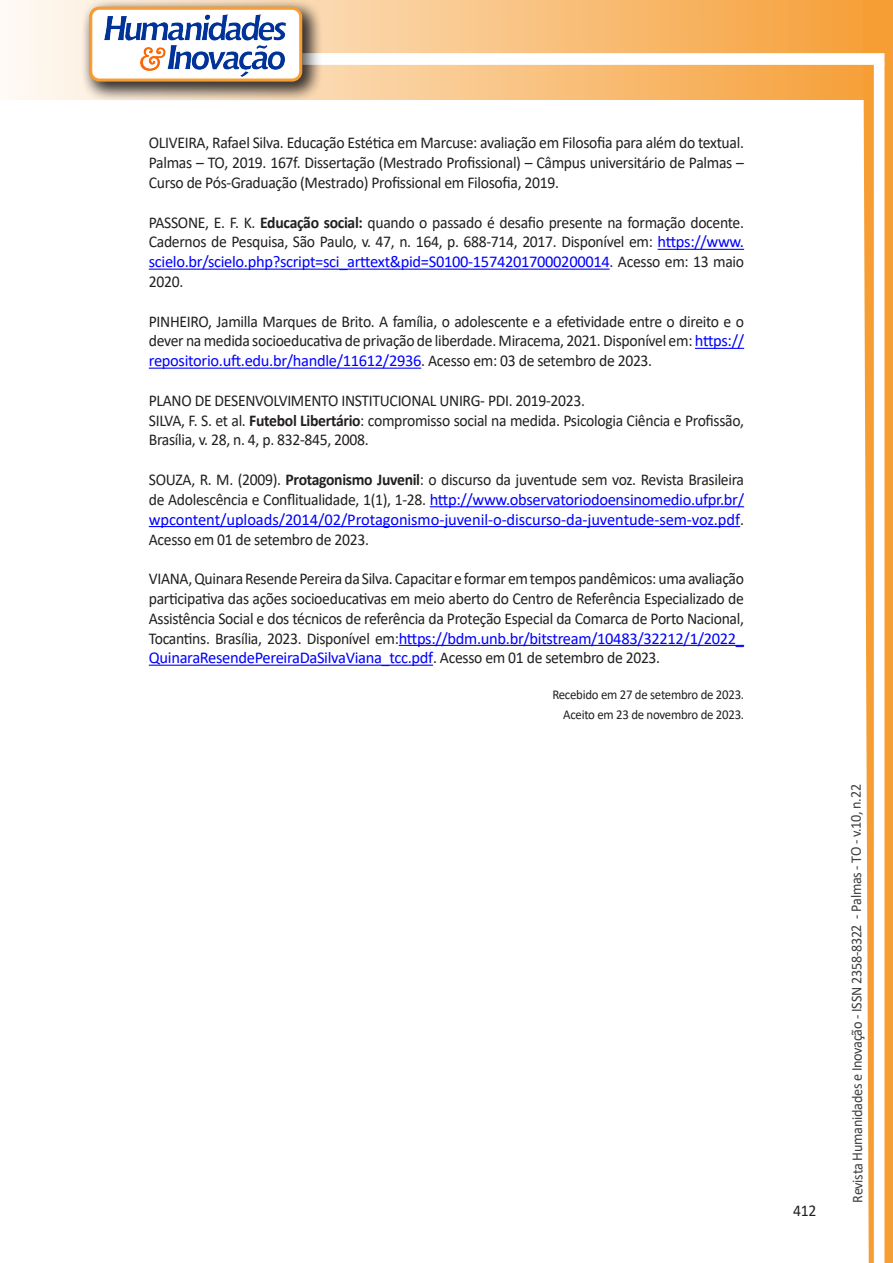
<style>
.page{position:relative;width:893px;height:1263px;background:#fff}
.page>*{position:absolute;margin:0;border:0;box-sizing:border-box;transform-origin:0 0}
.texto{font:16.5px/19.8px "Calibri";letter-spacing:-.02em;color:#231f20;text-align:justify;scale:.95 1}
.t1{font:15px "Calibri";letter-spacing:-.025em;color:#3e3e3f;scale:.95 1}
.texto-2{font:13.5px "Calibri";letter-spacing:-.02em;color:#231f20;scale:.95 1}
.s1{font-weight:700}
.s2{color:#00f}
</style>
<div class="page">
<svg style="left:5px;top:0;width:858px;height:100px;background:#f9c484"></svg>
<div style="left:302px;top:53px;width:582px;height:12px;background:#fff;border:2px solid #fff"></div>
<svg style="left:863px;top:0;width:30px;height:1263px"></svg>
<div style="left:81px;top:0;width:241px;height:102px;background:#231f20;opacity:.75"></div>
<div style="left:91px;top:8px;width:210px;height:72px;background:#fff;border-radius:9px"></div>
<img style="left:104px;top:14px;width:181px;height:62px">
<div style="left:89px;top:7px;width:213px;height:75px;border:3px solid #f69e34;border-radius:9px"></div>
<hr style="left:658px;top:249px;width:86px;height:1px;background:#00f">
<hr style="left:149px;top:269px;width:461px;height:1px;background:#00f">
<hr style="left:695px;top:348px;width:49px;height:1px;background:#00f">
<hr style="left:149px;top:368px;width:272px;height:1px;background:#00f">
<hr style="left:430px;top:506px;width:314px;height:1px;background:#00f">
<hr style="left:149px;top:526px;width:591px;height:1px;background:#00f">
<hr style="left:399px;top:645px;width:345px;height:1px;background:#00f">
<hr style="left:149px;top:665px;width:284px;height:1px;background:#00f">
<p class="texto" style="left:149px;top:133px;width:628px">OLIVEIRA, Rafael Silva. Educação Estética em Marcuse: avaliação em Filosofia para além do textual.<br>Palmas – TO, 2019. 167f. Dissertação (Mestrado Profissional) – Câmpus universitário de Palmas – Curso de Pós-Graduação (Mestrado) Profissional em Filosofia, 2019.</p>
<p class="texto" style="left:149px;top:212px;width:628px">PASSONE, E. F. K. <span class="s1">Educação social:</span> quando o passado é desafio presente na formação docente.<br>Cadernos de Pesquisa, São Paulo, v. 47, n. 164, p. 688-714, 2017. Disponível em: <span class="s2">https://www. scielo.br/scielo.php?script=sci_arttext&amp;pid=S0100-15742017000200014</span>. Acesso em: 13 maio 2020.</p>
<p class="texto" style="left:149px;top:311px;width:628px">PINHEIRO, Jamilla Marques de Brito. A família, o adolescente e a efetividade entre o direito e o dever na medida socioeducativa de privação de liberdade. Miracema, 2021. Disponível em: <span class="s2">https:// repositorio.uft.edu.br/handle/11612/2936</span>. Acesso em: 03 de setembro de 2023.</p>
<p class="texto" style="left:149px;top:390px;width:461px">PLANO DE DESENVOLVIMENTO INSTITUCIONAL UNIRG- PDI. 2019-2023.</p>
<p class="texto" style="left:149px;top:410px;width:628px">SILVA, F. S. et al. <span class="s1">Futebol Libertário</span>: compromisso social na medida. Psicologia Ciência e Profissão,<br>Brasília, v. 28, n. 4, p. 832-845, 2008.</p>
<p class="texto" style="left:149px;top:469px;width:628px">SOUZA, R. M. (2009). <span class="s1">Protagonismo Juvenil</span>: o discurso da juventude sem voz. Revista Brasileira de Adolescência e Conflitualidade, 1(1), 1-28. <span class="s2">http://www.observatoriodoensinomedio.ufpr.br/ wpcontent/uploads/2014/02/Protagonismo-juvenil-o-discurso-da-juventude-sem-voz.pdf</span>.<br>Acesso em 01 de setembro de 2023.</p>
<p class="texto" style="left:149px;top:568px;width:628px">VIANA, Quinara Resende Pereira da Silva. Capacitar e formar em tempos pandêmicos: uma avaliação participativa das ações socioeducativas em meio aberto do Centro de Referência Especializado de Assistência Social e dos técnicos de referência da Proteção Especial da Comarca de Porto Nacional, Tocantins. Brasília, 2023. Disponível em:<span class="s2">https://bdm.unb.br/bitstream/10483/32212/1/2022_ QuinaraResendePereiraDaSilvaViana_tcc.pdf</span>. Acesso em 01 de setembro de 2023.</p>
<p class="texto-2" style="left:552px;top:685px;width:203px">Recebido em 27 de setembro de 2023.</p>
<p class="texto-2" style="left:563px;top:705px;width:192px">Aceito em 23 de novembro de 2023.</p>
<p class="texto" style="left:793px;top:1200px;width:26px">412</p>
<p class="t1" style="left:846px;top:1203px;width:442px;rotate:-90deg">Revista Humanidades e Inovação - ISSN 2358-8322 - Palmas - TO - v.10, n.22</p>
</div>
